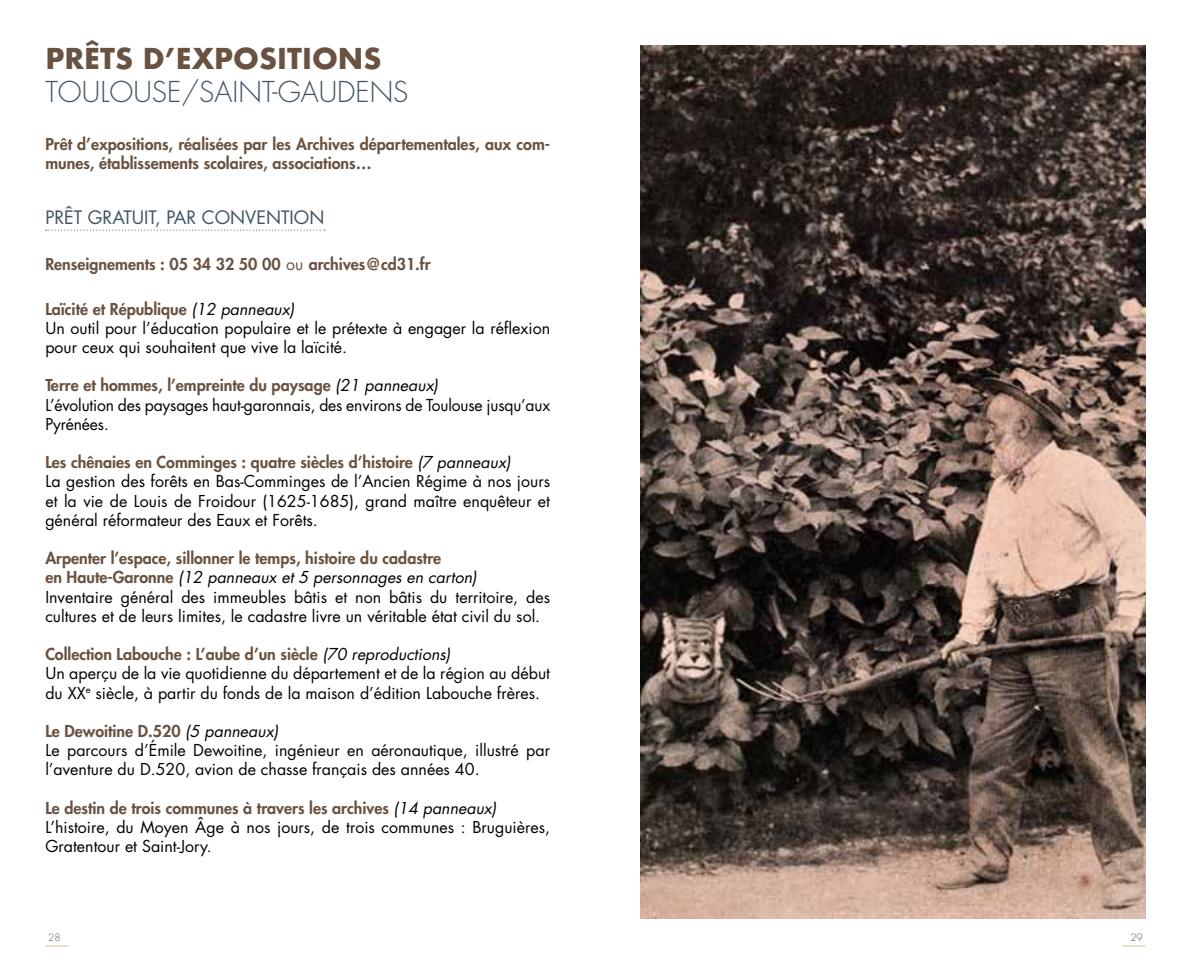
<style>
.page{position:relative;width:1191px;height:964px;background:#fff}
.page>*{position:absolute;margin:0;border:0;box-sizing:border-box;transform-origin:0 0}
.t1{font:300 28px "Futura";color:#405462}
.t2{font:700 28px "Futura";color:#695241}
.t3{font:18px "Futura";color:#405462}
.t4{font:16px/19.2px "Futura";color:#000}
.t5{font:800 16px/19.2px "Futura";color:#695241}
.t6{font:300 10px "Futura";color:#695241}
.s1{font-weight:400}
.s2{font-weight:800;color:#695241}
.s3{font-style:italic}
</style>
<div class="page">
<hr style="left:1122px;top:945px;width:23px;height:2px;background:#eae2d1">
<hr style="left:45px;top:945px;width:24px;height:2px;background:#eae2d1">
<svg style="left:46px;top:230px;width:279px;height:1px"></svg>
<img style="left:641px;top:45px;width:504px;height:873px">
<h1 class="t2" style="left:45px;top:38px;width:338px">PRÊTS D’EXPOSITIONS</h1>
<h1 class="t1" style="left:45px;top:74px;width:365px">TOULOUSE/SAINT-GAUDENS</h1>
<p class="t5" style="left:45px;top:134px;width:506px">Prêt d’expositions, réalisées par les Archives départementales, aux com&shy;munes, établissements scolaires, associations…</p>
<p class="t3" style="left:45px;top:205px;width:281px">PRÊT GRATUIT, PAR CONVENTION</p>
<p class="t5" style="left:45px;top:255px;width:387px">Renseignements : 05 34 32 50 00 <span class="s1">ou</span> archives@cd31.fr</p>
<p class="t4" style="left:45px;top:299px;width:506px"><span class="s2">Laïcité et République</span> <span class="s3">(12 panneaux)<br></span>Un outil pour l’éducation populaire et le prétexte à engager la réflexion pour ceux qui souhaitent que vive la laïcité.</p>
<p class="t4" style="left:45px;top:376px;width:506px"><span class="s2">Terre et hommes, l’empreinte du paysage</span> <span class="s3">(21 panneaux)<br></span>L’évolution des paysages haut-garonnais, des environs de Toulouse jusqu’aux<br>Pyrénées.</p>
<p class="t4" style="left:45px;top:452px;width:506px"><span class="s2">Les chênaies en Comminges : quatre siècles d’histoire</span> <span class="s3">(7 panneaux)<br></span>La gestion des forêts en Bas-Comminges de l’Ancien Régime à nos jours et la vie de Louis de Froidour (1625-1685), grand maître enquêteur et général réformateur des Eaux et Forêts.</p>
<p class="t4" style="left:45px;top:548px;width:506px"><span class="s2">Arpenter l’espace, sillonner le temps, histoire du cadastre<br>en Haute-Garonne</span> <span class="s3">(12 panneaux et 5 personnages en carton)<br></span>Inventaire général des immeubles bâtis et non bâtis du territoire, des cultures et de leurs limites, le cadastre livre un véritable état civil du sol.</p>
<p class="t4" style="left:45px;top:644px;width:506px"><span class="s2">Collection Labouche : L’aube d’un siècle</span> <span class="s3">(70 reproductions)<br></span>Un aperçu de la vie quotidienne du département et de la région au début du XX<sup>e</sup> siècle, à partir du fonds de la maison d’édition Labouche frères.</p>
<p class="t4" style="left:45px;top:721px;width:506px"><span class="s2">Le Dewoitine D.520</span> <span class="s3">(5 panneaux)<br></span>Le parcours d’Émile Dewoitine, ingénieur en aéronautique, illustré par l’aventure du D.520, avion de chasse français des années 40.</p>
<p class="t4" style="left:45px;top:798px;width:506px"><span class="s2">Le destin de trois communes à travers les archives</span> <span class="s3">(14 panneaux)<br></span>L’histoire, du Moyen Âge à nos jours, de trois communes : Bruguières,<br>Gratentour et Saint-Jory.</p>
<p class="t6" style="left:48px;top:931px;width:14px">28</p>
<p class="t6" style="left:1130px;top:931px;width:14px">29</p>
</div>
